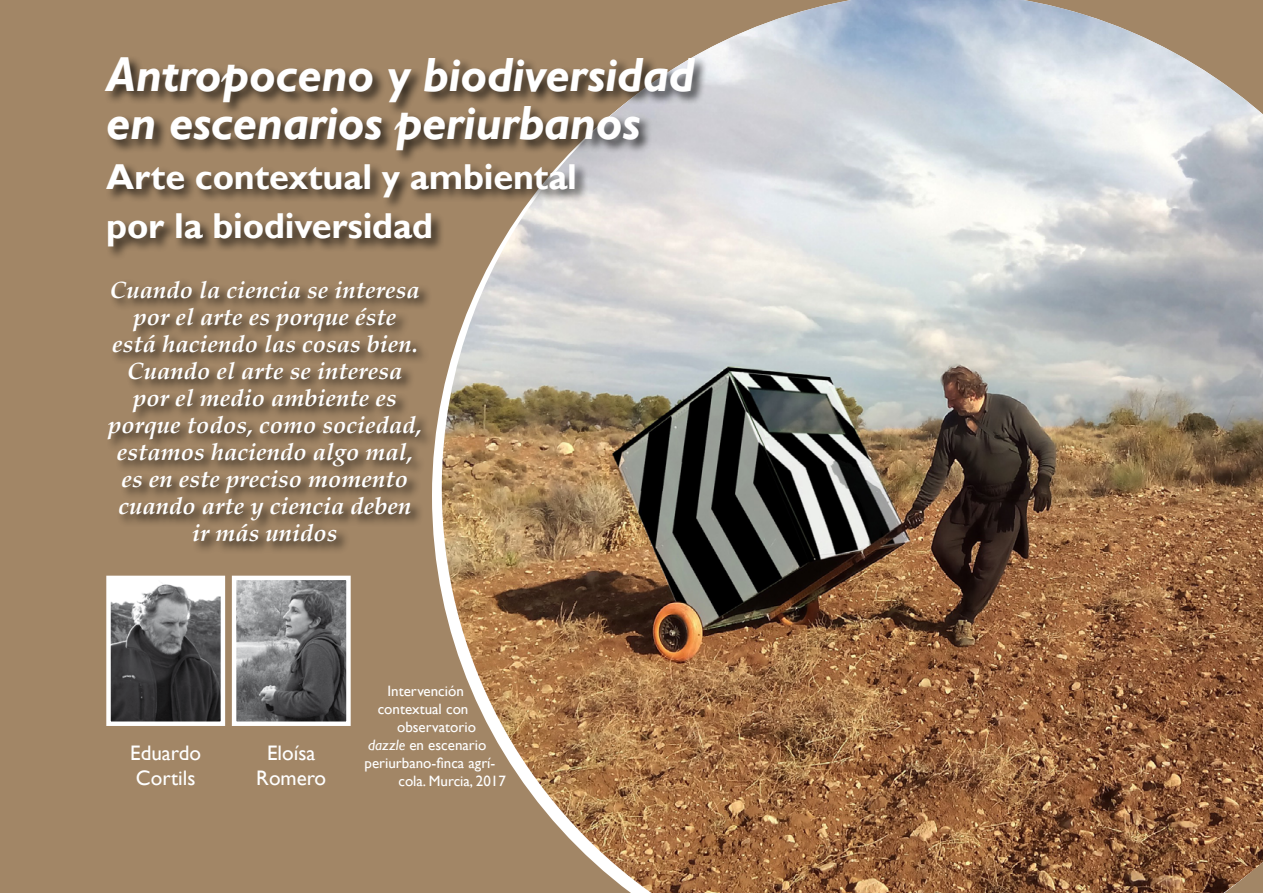
<style>
.page{position:relative;width:1263px;height:893px;background:#a28666}
.page>*{position:absolute;margin:0;border:0;box-sizing:border-box;transform-origin:0 0}
.t1{font:italic 700 48px/48px "Gill Sans";letter-spacing:-.01em;color:#fff}
.t2{font:700 36px/49.5px "Gill Sans";letter-spacing:-.005em;color:#fff}
.t3{font:italic 700 24px/27px "Palatino";color:#fff;text-align:center}
.t4{font:21px/25.2px "Gill Sans";color:#fff}
.t5{font:15px "Gill Sans";color:#fff}
.s1{font-style:italic}
</style>
<div class="page">
<img style="left:111px;top:581px;width:109px;height:140px">
<div style="left:106px;top:576px;width:119px;height:150px;border:4px solid #fff"></div>
<img style="left:237px;top:581px;width:109px;height:140px">
<div style="left:232px;top:576px;width:119px;height:150px;border:4px solid #fff"></div>
<div style="left:106px;top:277px;width:329px;height:278px;background:#000;opacity:.75"></div>
<img style="left:442px;top:0;width:821px;height:893px">
<div style="left:104px;top:55px;width:605px;height:206px;background:#000;opacity:.75"></div>
<h1 class="t1" style="left:106px;top:52px;width:590px">Antropoceno y biodiversidad en escenarios periurbanos</h1>
<h2 class="t2" style="left:106px;top:153px;width:472px">Arte contextual y ambiental por la biodiversidad</h2>
<p class="t3" style="left:108px;top:276px;width:315px">Cuando la ciencia se interesa por el arte es porque éste<br>está haciendo las cosas bien.<br>Cuando el arte se interesa por el medio ambiente es porque todos, como sociedad, estamos haciendo algo mal, es en este preciso momento cuando arte y ciencia deben ir más unidos</p>
<p class="t4" style="left:130px;top:741px;width:72px">Eduardo<br>Cortils</p>
<p class="t4" style="left:256px;top:741px;width:71px;text-align:center">Eloísa<br>Romero</p>
<p class="t5" style="left:387px;top:682px;width:78px">Intervención</p>
<p class="t5" style="left:378px;top:700px;width:92px">contextual con</p>
<p class="t5" style="left:397px;top:718px;width:80px">observatorio</p>
<p class="t5" style="left:368px;top:736px;width:120px"><span class="s1">dazzle</span> en escenario</p>
<p class="t5" style="left:364px;top:754px;width:132px">periurbano-finca agrí-</p>
<p class="t5" style="left:398px;top:772px;width:109px">cola. Murcia, 2017</p>
</div>
